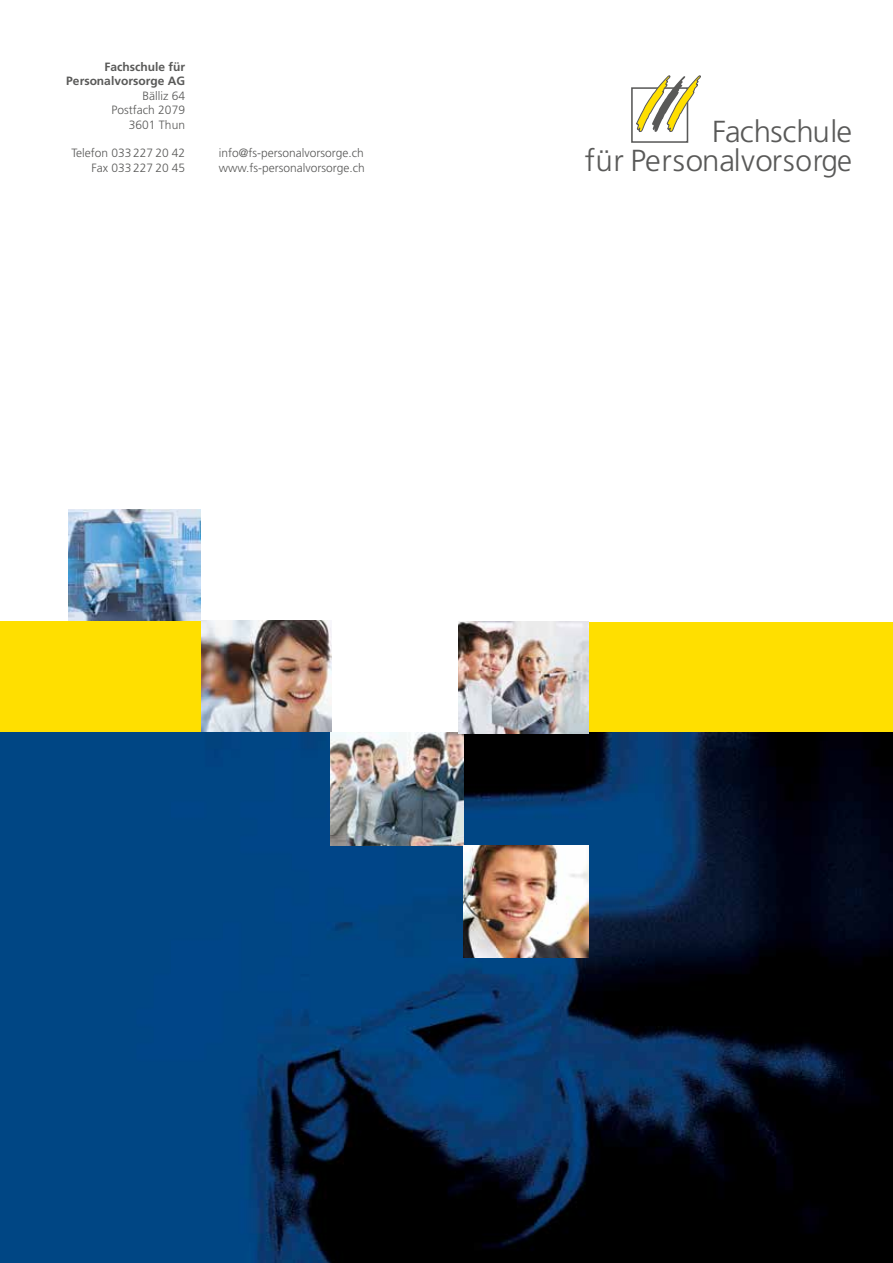
<style>
.page{position:relative;width:893px;height:1263px;background:#fff}
.page>*{position:absolute;margin:0;border:0;box-sizing:border-box;transform-origin:0 0}
.t1{font:300 30.45px/28.8px "Frutiger";color:#595958;text-align:right}
.t2{font:300 12px/14.4px "Frutiger";color:#595958;text-align:right}
.t3{font:700 12px/14.4px "Frutiger";color:#595958;text-align:right}
</style>
<div class="page">
<img style="left:201px;top:621px;width:130px;height:112px">
<img style="left:68px;top:510px;width:132px;height:111px">
<div style="left:0;top:621px;width:201px;height:113px;background:#ffdf00"></div>
<div style="left:588px;top:622px;width:305px;height:114px;background:#ffdf00"></div>
<img style="left:0;top:733px;width:893px;height:530px">
<div style="left:631px;top:87px;width:57px;height:56px;border:2px solid #595958"></div>
<svg style="left:636px;top:75px;width:65px;height:57px"></svg>
<img style="left:331px;top:733px;width:132px;height:113px">
<img style="left:463px;top:846px;width:126px;height:112px">
<img style="left:458px;top:621px;width:131px;height:112px">
<p class="t3" style="left:66px;top:60px;width:120px">Fachschule für<br>Personalvorsorge AG</p>
<p class="t2" style="left:112px;top:88px;width:75px">Bälliz 64<br>Postfach 2079<br>3601 Thun</p>
<p class="t2" style="left:72px;top:146px;width:115px">Telefon 033 227 20 42<br>Fax 033 227 20 45</p>
<p class="t2" style="left:219px;top:146px;width:148px;text-align:left">info@fs-personalvorsorge.ch www.fs-personalvorsorge.ch</p>
<h1 class="t1" style="left:585px;top:117px;width:269px">Fachschule<br>für Personalvorsorge</h1>
</div>
